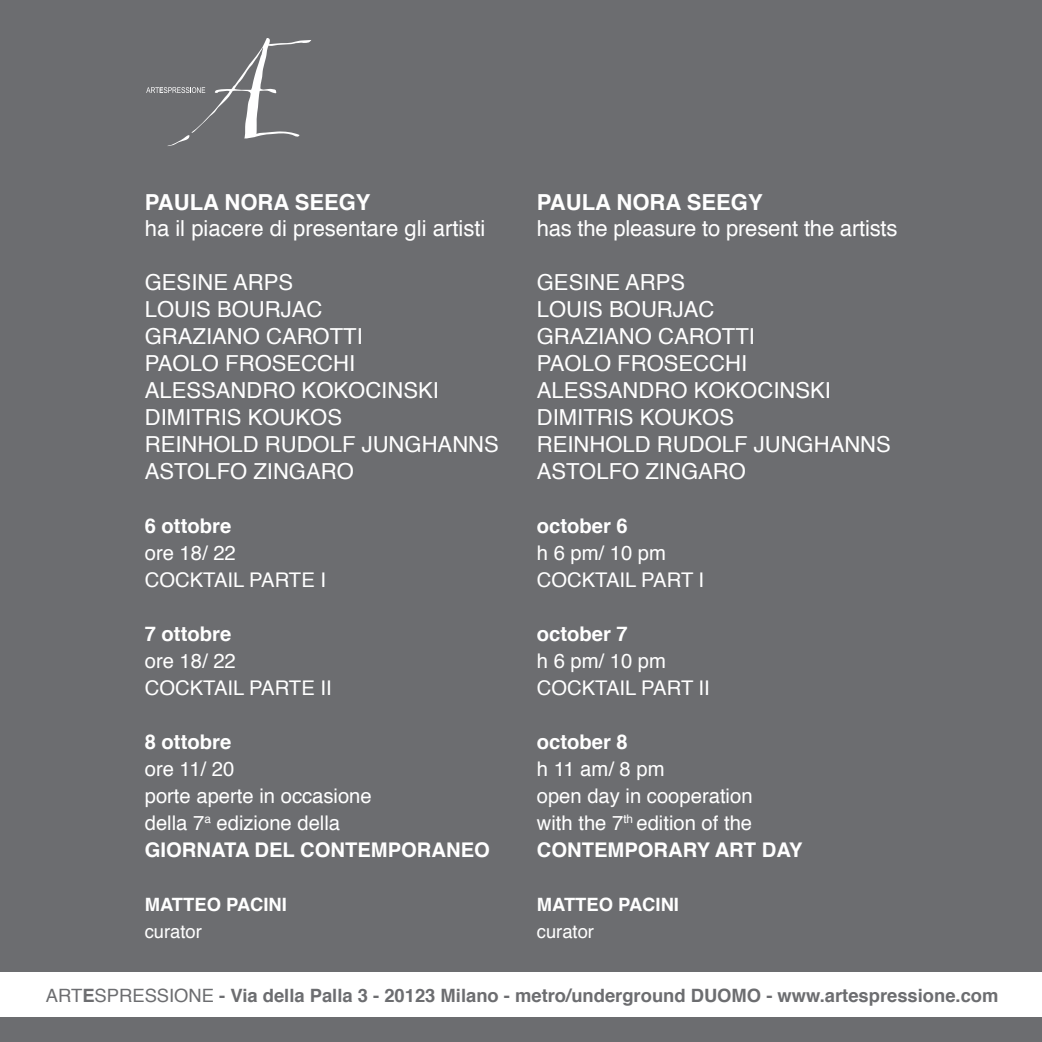
<style>
.page{position:relative;width:1042px;height:1042px;background:#6c6d70}
.page>*{position:absolute;margin:0;border:0;box-sizing:border-box;transform-origin:0 0}
.t1{font:22.05px "Helvetica";color:#fff}
.t2{font:700 22.05px "Helvetica";color:#fff}
.t3{font:20.3px "Helvetica";color:#fff}
.t4{font:700 20.3px "Helvetica";color:#fff}
.t5{font:700 18.38px "Helvetica";color:#6c6d70}
.t6{font:700 18.38px "Helvetica";color:#fff}
.t7{font:18.38px "Helvetica";color:#fff}
.s1{font-weight:400}
</style>
<div class="page">
<svg style="left:146px;top:38px;width:165px;height:108px"></svg>
<div style="left:0;top:972px;width:1042px;height:44px;background:#fff"></div>
<p class="t2" style="left:145px;top:184px;width:227px">PAULA NORA SEEGY</p>
<p class="t1" style="left:145px;top:212px;width:342px">ha il piacere di presentare gli artisti</p>
<p class="t1" style="left:145px;top:266px;width:150px">GESINE ARPS</p>
<p class="t1" style="left:145px;top:293px;width:179px">LOUIS BOURJAC</p>
<p class="t1" style="left:145px;top:320px;width:220px">GRAZIANO CAROTTI</p>
<p class="t1" style="left:145px;top:347px;width:212px">PAOLO FROSECCHI</p>
<p class="t1" style="left:145px;top:374px;width:296px">ALESSANDRO KOKOCINSKI</p>
<p class="t1" style="left:145px;top:401px;width:199px">DIMITRIS KOUKOS</p>
<p class="t1" style="left:145px;top:427px;width:356px">REINHOLD RUDOLF JUNGHANNS</p>
<p class="t1" style="left:145px;top:454px;width:211px">ASTOLFO ZINGARO</p>
<p class="t4" style="left:145px;top:510px;width:88px">6 ottobre</p>
<p class="t3" style="left:145px;top:537px;width:93px">ore 18/ 22</p>
<p class="t3" style="left:145px;top:564px;width:183px">COCKTAIL PARTE I</p>
<p class="t4" style="left:145px;top:618px;width:88px">7 ottobre</p>
<p class="t3" style="left:145px;top:645px;width:93px">ore 18/ 22</p>
<p class="t3" style="left:145px;top:672px;width:188px">COCKTAIL PARTE II</p>
<p class="t4" style="left:145px;top:725px;width:88px">8 ottobre</p>
<p class="t3" style="left:145px;top:753px;width:91px">ore 11/ 20</p>
<p class="t3" style="left:145px;top:780px;width:228px">porte aperte in occasione</p>
<p class="t3" style="left:145px;top:807px;width:197px">della 7<sup>a</sup> edizione della</p>
<p class="t4" style="left:145px;top:833px;width:347px">GIORNATA DEL CONTEMPORANEO</p>
<p class="t6" style="left:145px;top:889px;width:144px">MATTEO PACINI</p>
<p class="t7" style="left:145px;top:917px;width:59px">curator</p>
<p class="t2" style="left:537px;top:184px;width:227px">PAULA NORA SEEGY</p>
<p class="t1" style="left:537px;top:212px;width:362px">has the pleasure to present the artists</p>
<p class="t1" style="left:537px;top:266px;width:150px">GESINE ARPS</p>
<p class="t1" style="left:537px;top:293px;width:179px">LOUIS BOURJAC</p>
<p class="t1" style="left:537px;top:320px;width:220px">GRAZIANO CAROTTI</p>
<p class="t1" style="left:537px;top:347px;width:212px">PAOLO FROSECCHI</p>
<p class="t1" style="left:537px;top:374px;width:296px">ALESSANDRO KOKOCINSKI</p>
<p class="t1" style="left:537px;top:401px;width:199px">DIMITRIS KOUKOS</p>
<p class="t1" style="left:537px;top:427px;width:356px">REINHOLD RUDOLF JUNGHANNS</p>
<p class="t1" style="left:537px;top:454px;width:211px">ASTOLFO ZINGARO</p>
<p class="t4" style="left:537px;top:510px;width:92px">october 6</p>
<p class="t3" style="left:537px;top:537px;width:131px">h 6 pm/ 10 pm</p>
<p class="t3" style="left:537px;top:564px;width:169px">COCKTAIL PART I</p>
<p class="t4" style="left:537px;top:618px;width:92px">october 7</p>
<p class="t3" style="left:537px;top:645px;width:131px">h 6 pm/ 10 pm</p>
<p class="t3" style="left:537px;top:672px;width:175px">COCKTAIL PART II</p>
<p class="t4" style="left:537px;top:725px;width:92px">october 8</p>
<p class="t3" style="left:537px;top:753px;width:129px">h 11 am/ 8 pm</p>
<p class="t3" style="left:537px;top:780px;width:217px">open day in cooperation</p>
<p class="t3" style="left:537px;top:807px;width:217px">with the 7<sup>th</sup> edition of the</p>
<p class="t4" style="left:537px;top:833px;width:267px">CONTEMPORARY ART DAY</p>
<p class="t6" style="left:537px;top:889px;width:144px">MATTEO PACINI</p>
<p class="t7" style="left:537px;top:917px;width:59px">curator</p>
<p class="t5" style="left:46px;top:981px;width:954px"><span class="s1">ART</span>E<span class="s1">SPRESSIONE</span> - Via della Palla 3 - 20123 Milano - metro/underground DUOMO - www.artespressione.com</p>
</div>
